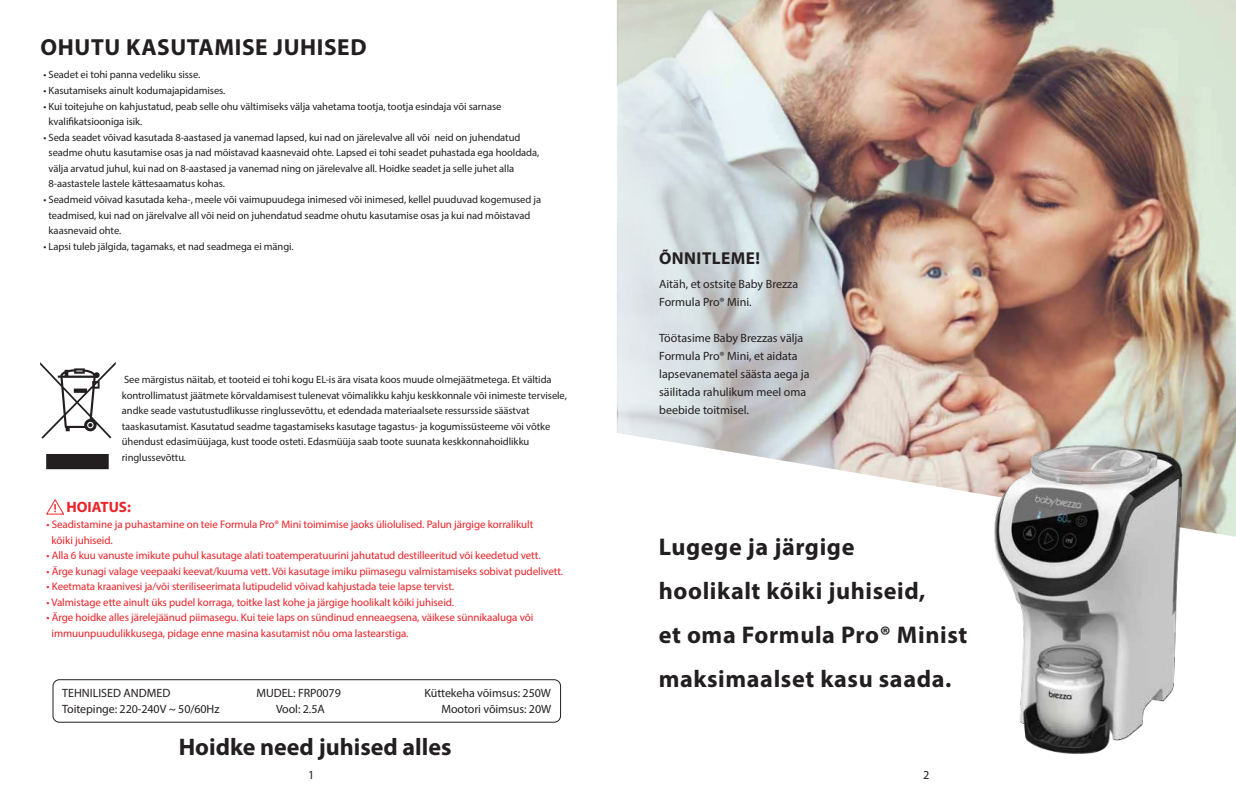
<style>
.page{position:relative;width:1236px;height:794px;background:#fff}
.page>*{position:absolute;margin:0;border:0;box-sizing:border-box;transform-origin:0 0}
.t1{font:700 24.2px/44px "Myriad Pro";letter-spacing:.025em;color:#231f20}
.t2{font:700 24px "Myriad Pro";color:#231f20}
.t3{font:700 23.3px "Myriad Pro";letter-spacing:.025em;color:#231f20}
.t4{font:700 17.2px "Myriad Pro";letter-spacing:.025em;color:#231f20}
.t5{font:700 15px "Myriad Pro";color:#eb2227}
.t6{font:12.2px "Myriad Pro";color:#231f20}
.t7{font:12px/18px "Myriad Pro";color:#231f20}
.t8{font:11px/15.6px "Myriad Pro";letter-spacing:-.005em;color:#eb2227}
.t9{font:10.6px/15.6px "Myriad Pro";letter-spacing:-.005em;color:#231f20}
</style>
<div class="page">
<img style="left:617px;top:0;width:619px;height:537px">
<img style="left:986px;top:440px;width:206px;height:314px">
<svg style="left:618px;top:3px;width:208px;height:466px"></svg>
<svg style="left:46px;top:499px;width:19px;height:16px"></svg>
<svg style="left:40px;top:362px;width:76px;height:107px"></svg>
<div style="left:52px;top:679px;width:509px;height:43px;border:1px solid #231f20;border-radius:6px"></div>
<h3 class="t3" style="left:41px;top:36px;width:327px">OHUTU KASUTAMISE JUHISED</h3>
<p class="t9" style="left:44px;top:67px;width:158px">• Seadet ei tohi panna vedeliku sisse.</p>
<p class="t9" style="left:44px;top:83px;width:183px">• Kasutamiseks ainult kodumajapidamises.</p>
<p class="t9" style="left:49px;top:99px;width:454px;text-indent:-5px">• Kui toitejuhe on kahjustatud, peab selle ohu vältimiseks välja vahetama tootja, tootja esindaja või sarnase kvalifikatsiooniga isik.</p>
<p class="t9" style="left:49px;top:130px;width:492px;text-indent:-5px">• Seda seadet võivad kasutada 8-aastased ja vanemad lapsed, kui nad on järelevalve all või neid on juhendatud seadme ohutu kasutamise osas ja nad mõistavad kaasnevaid ohte. Lapsed ei tohi seadet puhastada ega hooldada, välja arvatud juhul, kui nad on 8-aastased ja vanemad ning on järelevalve all. Hoidke seadet ja selle juhet alla 8-aastastele lastele kättesaamatus kohas.</p>
<p class="t9" style="left:49px;top:192px;width:494px;text-indent:-5px">• Seadmeid võivad kasutada keha-, meele või vaimupuudega inimesed või inimesed, kellel puuduvad kogemused ja teadmised, kui nad on järelvalve all või neid on juhendatud seadme ohutu kasutamise osas ja kui nad mõistavad kaasnevaid ohte.</p>
<p class="t9" style="left:44px;top:239px;width:252px">• Lapsi tuleb jälgida, tagamaks, et nad seadmega ei mängi.</p>
<p class="t9" style="left:122px;top:372px;width:446px">See märgistus näitab, et tooteid ei tohi kogu EL-is ära visata koos muude olmejäätmetega. Et vältida kontrollimatust jäätmete kõrvaldamisest tulenevat võimalikku kahju keskkonnale või inimeste tervisele, andke seade vastutustudlikusse ringlussevõttu, et edendada materiaalsete ressursside säästvat taaskasutamist. Kasutatud seadme tagastamiseks kasutage tagastus- ja kogumissüsteeme või võtke ühendust edasimüüjaga, kust toode osteti. Edasmüüja saab toote suunata keskkonnahoidlikku ringlussevõttu.</p>
<h3 class="t5" style="left:66px;top:500px;width:66px">HOIATUS:</h3>
<p class="t8" style="left:52px;top:517px;width:483px;text-indent:-5px">• Seadistamine ja puhastamine on teie Formula Pro® Mini toimimise jaoks üliolulised. Palun järgige korralikult kõiki juhiseid.</p>
<p class="t8" style="left:46px;top:548px;width:496px">• Alla 6 kuu vanuste imikute puhul kasutage alati toatemperatuurini jahutatud destilleeritud või keedetud vett.</p>
<p class="t8" style="left:46px;top:563px;width:518px">• Ärge kunagi valage veepaaki keevat/kuuma vett. Või kasutage imiku piimasegu valmistamiseks sobivat pudelivett.</p>
<p class="t8" style="left:46px;top:579px;width:409px">• Keetmata kraanivesi ja/või steriliseerimata lutipudelid võivad kahjustada teie lapse tervist.</p>
<p class="t8" style="left:46px;top:594px;width:409px">• Valmistage ette ainult üks pudel korraga, toitke last kohe ja järgige hoolikalt kõiki juhiseid.</p>
<p class="t8" style="left:52px;top:610px;width:483px;text-indent:-5px">• Ärge hoidke alles järelejäänud piimasegu. Kui teie laps on sündinud enneaegsena, väikese sünnikaaluga või immuunpuudulikkusega, pidage enne masina kasutamist nõu oma lastearstiga.</p>
<p class="t7" style="left:62px;top:684px;width:110px">TEHNILISED ANDMED</p>
<p class="t7" style="left:257px;top:684px;width:86px">MUDEL: FRP0079</p>
<p class="t7" style="left:62px;top:700px;width:159px">Toitepinge: 220-240V ~ 50/60Hz</p>
<p class="t7" style="left:276px;top:700px;width:50px">Vool: 2.5A</p>
<p class="t7" style="left:424px;top:686px;width:128px;line-height:15.4px;text-align:right">Küttekeha võimsus: 250W<br>Mootori võimsus: 20W</p>
<h2 class="t2" style="left:179px;top:734px;width:274px">Hoidke need juhised alles</h2>
<h3 class="t4" style="left:659px;top:250px;width:102px">ÕNNITLEME!</h3>
<p class="t7" style="left:659px;top:275px;width:141px">Aitäh, et ostsite Baby Brezza<br>Formula Pro® Mini.</p>
<p class="t7" style="left:659px;top:329px;width:152px">Töötasime Baby Brezzas välja<br>Formula Pro® Mini, et aidata lapsevanematel säästa aega ja säilitada rahulikum meel oma beebide toitmisel.</p>
<h1 class="t1" style="left:659px;top:525px;width:310px">Lugege ja järgige<br>hoolikalt kõiki juhiseid,<br>et oma Formula Pro® Minist maksimaalset kasu saada.</h1>
<p class="t6" style="left:308px;top:769px;width:8px">1</p>
<p class="t6" style="left:923px;top:769px;width:8px">2</p>
</div>
